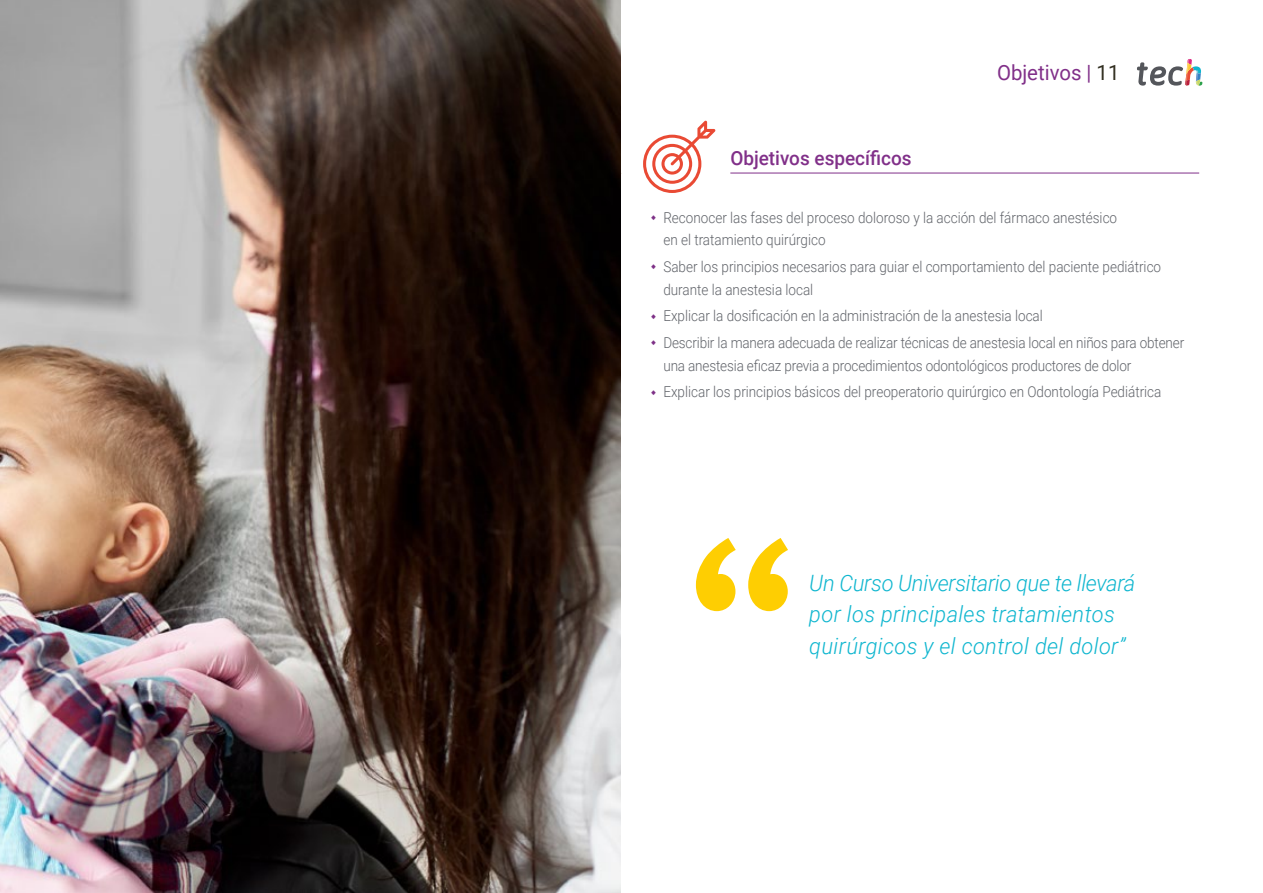
<style>
.page{position:relative;width:1263px;height:893px;background:#fff}
.page>*{position:absolute;margin:0;border:0;box-sizing:border-box;transform-origin:0 0}
.t1{font:italic 300 22.5px/31.5px "Roboto";letter-spacing:.015em;color:#0fb6cf}
.t2{font:21px "Roboto";color:#813089}
.t3{font:500 19.5px "Roboto";color:#813089}
.t4{font:300 15px/22.5px "Roboto";color:#61646a;scale:.9 1}
.s1{color:#312e20}
</style>
<div class="page">
<svg style="left:1137px;top:59px;width:65px;height:27px"></svg>
<img style="left:0;top:0;width:621px;height:893px">
<hr style="left:730px;top:173px;width:469px;height:1px;background:#813089">
<svg style="left:643px;top:121px;width:72px;height:72px"></svg>
<svg style="left:696px;top:538px;width:92px;height:73px"></svg>
<h3 class="t3" style="left:730px;top:144px;width:183px">Objetivos específicos</h3>
<h2 class="t2" style="left:997px;top:57px;width:124px">Objetivos | <span class="s1">11</span></h2>
<p class="t4" style="left:663px;top:206px;width:506px">Reconocer las fases del proceso doloroso y la acción del fármaco anestésico en el tratamiento quirúrgico</p>
<p class="t4" style="left:663px;top:255px;width:555px">Saber los principios necesarios para guiar el comportamiento del paciente pediátrico durante la anestesia local</p>
<p class="t4" style="left:663px;top:302px;width:580px;line-height:26.7px">Explicar la dosificación en la administración de la anestesia local<br>Describir la manera adecuada de realizar técnicas de anestesia local en niños para obtener</p>
<p class="t4" style="left:663px;top:351px;width:555px;line-height:26.7px">una anestesia eficaz previa a procedimientos odontológicos productores de dolor<br>Explicar los principios básicos del preoperatorio quirúrgico en Odontología Pediátrica</p>
<h1 class="t1" style="left:809px;top:566px;width:327px">Un Curso Universitario que te llevará por los principales tratamientos quirúrgicos y el control del dolor”</h1>
</div>
